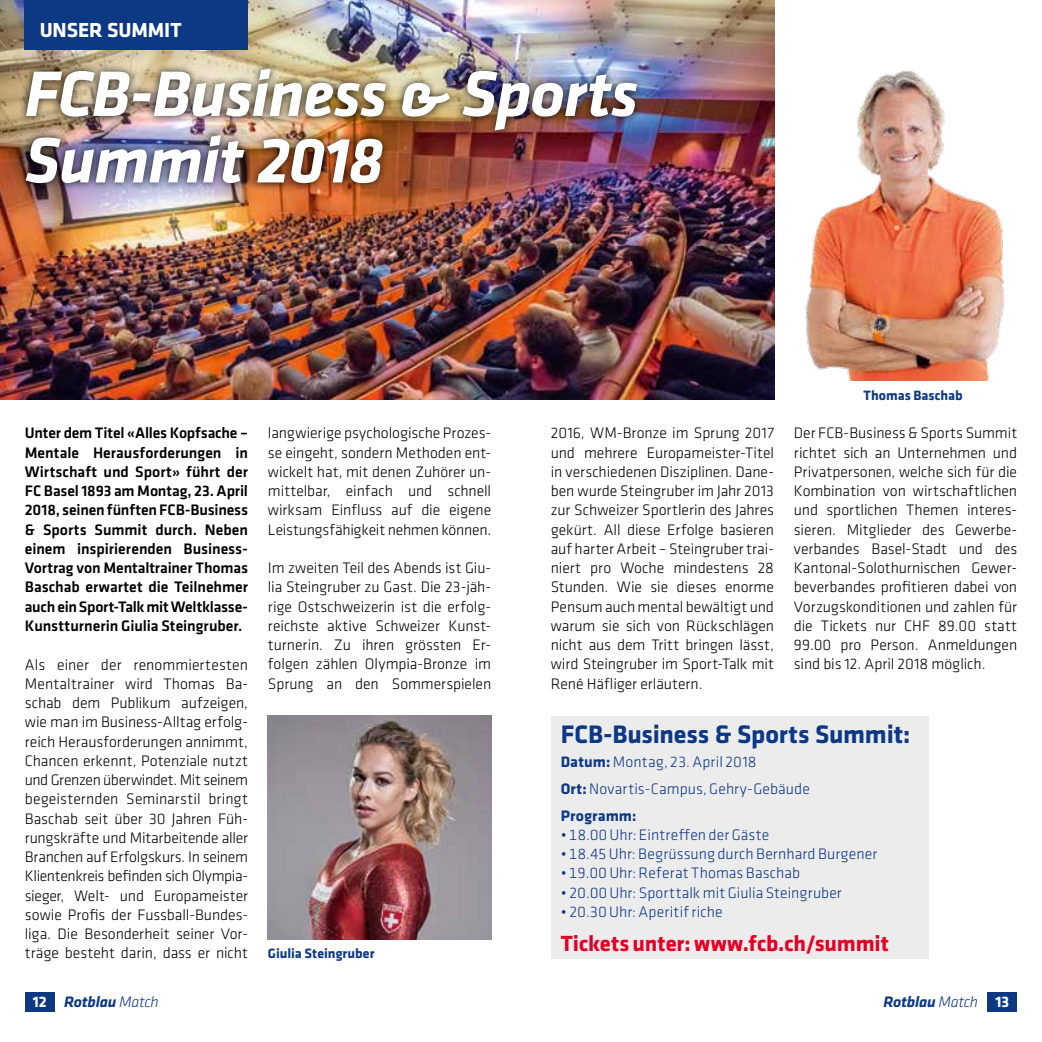
<style>
.page{position:relative;width:1042px;height:1042px;background:#fff}
.page>*{position:absolute;margin:0;border:0;box-sizing:border-box;transform-origin:0 0}
.t1{font:italic 700 66.5px/66.5px "Klavika";letter-spacing:-.015em;color:#fff}
.t2{font:700 26.25px "Klavika";letter-spacing:-.005em;color:#0d3884}
.t3{font:700 22.75px "Klavika";letter-spacing:-.005em;color:#e40024}
.t4{font:700 21px "Klavika";letter-spacing:-.005em;color:#fff}
.t5{font:300 15.75px/19.2px "Klavika";letter-spacing:-.005em;color:#000}
.t6{font:500 15.75px/19.2px "Klavika";letter-spacing:-.01em;color:#000;text-align:justify}
.t7{font:300 15.75px/26.8px "Klavika";letter-spacing:.005em;color:#0d3884}
.t8{font:italic 700 15.75px "Klavika";letter-spacing:-.015em;color:#0d3884}
.t9{font:700 14px "Klavika";color:#0d3884}
.s1{font-style:normal;color:#fff}
.s2{font-weight:300}
.s3{font-weight:700}
</style>
<div class="page">
<div style="left:25px;top:992px;width:30px;height:20px;background:#0d3884"></div>
<img style="left:0;top:0;width:774px;height:400px">
<div style="left:25px;top:0;width:223px;height:50px;background:#0d3884"></div>
<div style="left:987px;top:992px;width:30px;height:20px;background:#0d3884"></div>
<div style="left:18px;top:61px;width:627px;height:131px;background:#000;opacity:.9"></div>
<div style="left:551px;top:716px;width:377px;height:242px;background:#ececec"></div>
<img style="left:268px;top:716px;width:223px;height:223px">
<img style="left:806px;top:71px;width:198px;height:310px">
<h3 class="t4" style="left:40px;top:15px;width:143px">UNSER SUMMIT</h3>
<h1 class="t1" style="left:25px;top:58px;width:615px">FCB-Business &amp; Sports<br>Summit 2018</h1>
<p class="t9" style="left:863px;top:385px;width:101px">Thomas Baschab</p>
<p class="t6" style="left:25px;top:423px;width:225px">Unter dem Titel «Alles Kopfsache – Mentale Herausforderungen in Wirtschaft und Sport» führt der FC Basel 1893 am Montag, 23. April 2018, seinen fünften FCB-Business &amp; Sports Summit durch. Neben einem inspirierenden Business-Vortrag von Mentaltrainer Thomas Baschab erwartet die Teilnehmer auch ein Sport-Talk mit Weltklasse-Kunstturnerin Giulia Steingruber.</p>
<p class="t5" style="left:25px;top:654px;width:225px">Als einer der renommiertesten Mentaltrainer wird Thomas Ba&shy;schab dem Publikum aufzeigen, wie man im Business-Alltag erfolg&shy;reich Herausforderungen annimmt, Chancen erkennt, Potenziale nutzt und Grenzen überwindet. Mit seinem begeisternden Seminarstil bringt Baschab seit über 30 Jahren Füh&shy;rungskräfte und Mitarbeitende aller Branchen auf Erfolgskurs. In seinem Klientenkreis befinden sich Olympia&shy;sieger, Welt- und Europameister sowie Profis der Fussball-Bundes&shy;liga. Die Besonderheit seiner Vor&shy;träge besteht darin, dass er nicht</p>
<p class="t8" style="left:33px;top:990px;width:127px"><span class="s1">12</span> Rotblau <span class="s2">Match</span></p>
<p class="t5" style="left:268px;top:423px;width:225px;text-align:justify">langwierige psychologische Prozes&shy;se eingeht, sondern Methoden ent&shy;wickelt hat, mit denen Zuhörer un&shy;mittelbar, einfach und schnell wirksam Einfluss auf die eigene Leistungsfähigkeit nehmen können.</p>
<p class="t5" style="left:268px;top:558px;width:225px">Im zweiten Teil des Abends ist Giu&shy;lia Steingruber zu Gast. Die 23-jäh&shy;rige Ostschweizerin ist die erfolg&shy;reichste aktive Schweizer Kunst&shy;turnerin. Zu ihren grössten Er&shy;folgen zählen Olympia-Bronze im Sprung an den Sommerspielen</p>
<p class="t9" style="left:268px;top:943px;width:108px">Giulia Steingruber</p>
<p class="t5" style="left:551px;top:423px;width:225px;text-align:justify">2016, WM-Bronze im Sprung 2017 und mehrere Europameister-Titel in verschiedenen Disziplinen. Dane&shy;ben wurde Steingruber im Jahr 2013 zur Schweizer Sportlerin des Jahres gekürt. All diese Erfolge basieren auf harter Arbeit – Steingruber trai&shy;niert pro Woche mindestens 28<br>Stunden. Wie sie dieses enorme Pensum auch mental bewältigt und warum sie sich von Rückschlägen nicht aus dem Tritt bringen lässt, wird Steingruber im Sport-Talk mit René Häfliger erläutern.</p>
<p class="t5" style="left:794px;top:423px;width:225px">Der FCB-Business &amp; Sports Summit richtet sich an Unternehmen und Privatpersonen, welche sich für die Kombination von wirtschaftlichen und sportlichen Themen interes&shy;sieren. Mitglieder des Gewerbe&shy;verbandes Basel-Stadt und des Kantonal-Solothurnischen Gewer&shy;beverbandes profitieren dabei von Vorzugskonditionen und zahlen für die Tickets nur CHF 89.00 statt 99.00 pro Person. Anmeldungen sind bis 12. April 2018 möglich.</p>
<h2 class="t2" style="left:561px;top:715px;width:351px">FCB-Business &amp; Sports Summit:</h2>
<p class="t7" style="left:561px;top:748px;width:251px"><span class="s3">Datum:</span> Montag, 23. April 2018<br><span class="s3">Ort:</span> Novartis-Campus, Gehry-Gebäude<br><span class="s3">Programm:</span></p>
<p class="t7" style="left:561px;top:821px;width:210px">• 18.00 Uhr: Eintreffen der Gäste</p>
<p class="t7" style="left:561px;top:840px;width:318px">• 18.45 Uhr: Begrüssung durch Bernhard Burgener</p>
<p class="t7" style="left:561px;top:859px;width:241px">• 19.00 Uhr: Referat Thomas Baschab</p>
<p class="t7" style="left:561px;top:879px;width:283px">• 20.00 Uhr: Sporttalk mit Giulia Steingruber</p>
<p class="t7" style="left:561px;top:898px;width:164px">• 20.30 Uhr: Aperitif riche</p>
<h3 class="t3" style="left:561px;top:927px;width:330px">Tickets unter: www.fcb.ch/summit</h3>
<p class="t8" style="left:883px;top:990px;width:127px">Rotblau <span class="s2">Match</span> <span class="s1">13</span></p>
</div>
